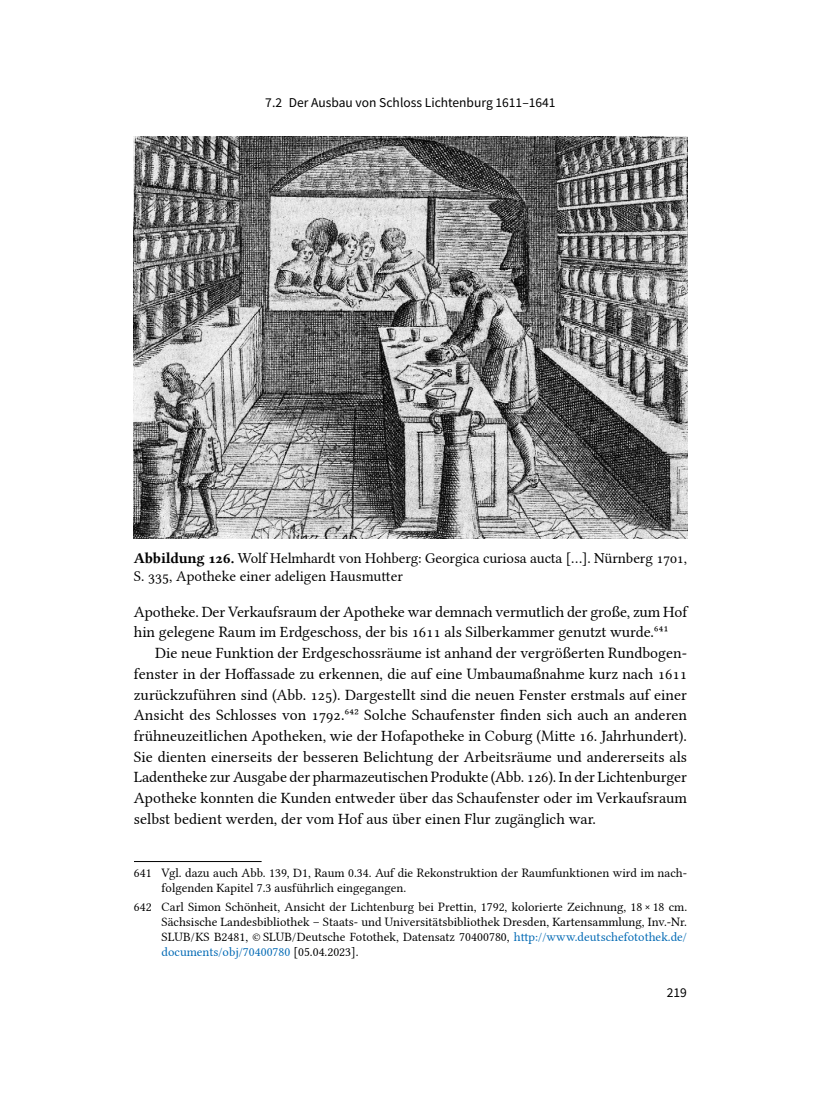
<style>
.page{position:relative;width:821px;height:1106px;background:#fff}
.page>*{position:absolute;margin:0;border:0;box-sizing:border-box;transform-origin:0 0}
.Paragraph_eingerückt{font:15.75px/20.7px "Lin Libertine";color:#000;text-align:justify}
.Paragraph_ohne_Einrückung{font:15.75px/20.7px "Lin Libertine";letter-spacing:-.01em;color:#000}
.Bildlegende{font:15px/18.8px "Lin Libertine";letter-spacing:-.01em;color:#000}
.KT_Rechts{font:13.5px "Source Sans Pro";color:#000}
.Fußnote_dreistellig{font:12.75px/15px "Lin Libertine";color:#000}
.s1{font-family:"Lin Libertine B"}
.s2{color:#0069b4}
</style>
<div class="page">
<hr style="left:134px;top:861px;width:127px;height:1px;background:#000">
<img style="left:134px;top:136px;width:553px;height:402px">
<p class="KT_Rechts" style="left:265px;top:94px;width:292px">7.2 Der Ausbau von Schloss Lichtenburg 1611–1641</p>
<p class="Bildlegende" style="left:134px;top:547px;width:554px"><span class="s1">Abbildung 126.</span> Wolf Helmhardt von Hohberg: Georgica curiosa aucta […]. Nürnberg 1701,<br>S. 335, Apotheke einer adeligen Hausmutter</p>
<p class="Paragraph_ohne_Einrückung" style="left:134px;top:599px;width:554px">Apotheke. Der Verkaufsraum der Apotheke war demnach vermutlich der große, zum Hof hin gelegene Raum im Erdgeschoss, der bis 1611 als Silberkammer genutzt wurde.641</p>
<p class="Paragraph_eingerückt" style="left:134px;top:641px;width:554px;text-indent:21px">Die neue Funktion der Erdgeschossräume ist anhand der vergrößerten Rundbogen&shy;fenster in der Hoffassade zu erkennen, die auf eine Umbaumaßnahme kurz nach 1611 zurückzuführen sind (Abb. 125). Dargestellt sind die neuen Fenster erstmals auf einer Ansicht des Schlosses von 1792.642 Solche Schaufenster finden sich auch an anderen frühneuzeitlichen Apotheken, wie der Hofapotheke in Coburg (Mitte 16. Jahrhundert).<br>Sie dienten einerseits der besseren Belichtung der Arbeitsräume und andererseits als Ladentheke zur Ausgabe der pharmazeutischen Produkte (Abb. 126). In der Lichtenburger Apotheke konnten die Kunden entweder über das Schaufenster oder im Verkaufsraum selbst bedient werden, der vom Hof aus über einen Flur zugänglich war.</p>
<p class="Fußnote_dreistellig" style="left:162px;top:863px;width:527px;text-indent:-28px">641 Vgl. dazu auch Abb. 139, D1, Raum 0.34. Auf die Rekonstruktion der Raumfunktionen wird im nach&shy;folgenden Kapitel 7.3 ausführlich eingegangen.</p>
<p class="Fußnote_dreistellig" style="left:162px;top:897px;width:527px;text-align:justify;text-indent:-28px">642 Carl Simon Schönheit, Ansicht der Lichtenburg bei Prettin, 1792, kolorierte Zeichnung, 18 × 18 cm.<br>Sächsische Landesbibliothek – Staats- und Universitätsbibliothek Dresden, Kartensammlung, Inv.-Nr.<br>SLUB / KS B2481, © SLUB / Deutsche Fotothek, Datensatz 70400780, <span class="s2">http://www.deutschefotothek.de/ documents/obj/70400780</span> [05.04.2023].</p>
<p class="KT_Rechts" style="left:667px;top:984px;width:22px">219</p>
</div>
